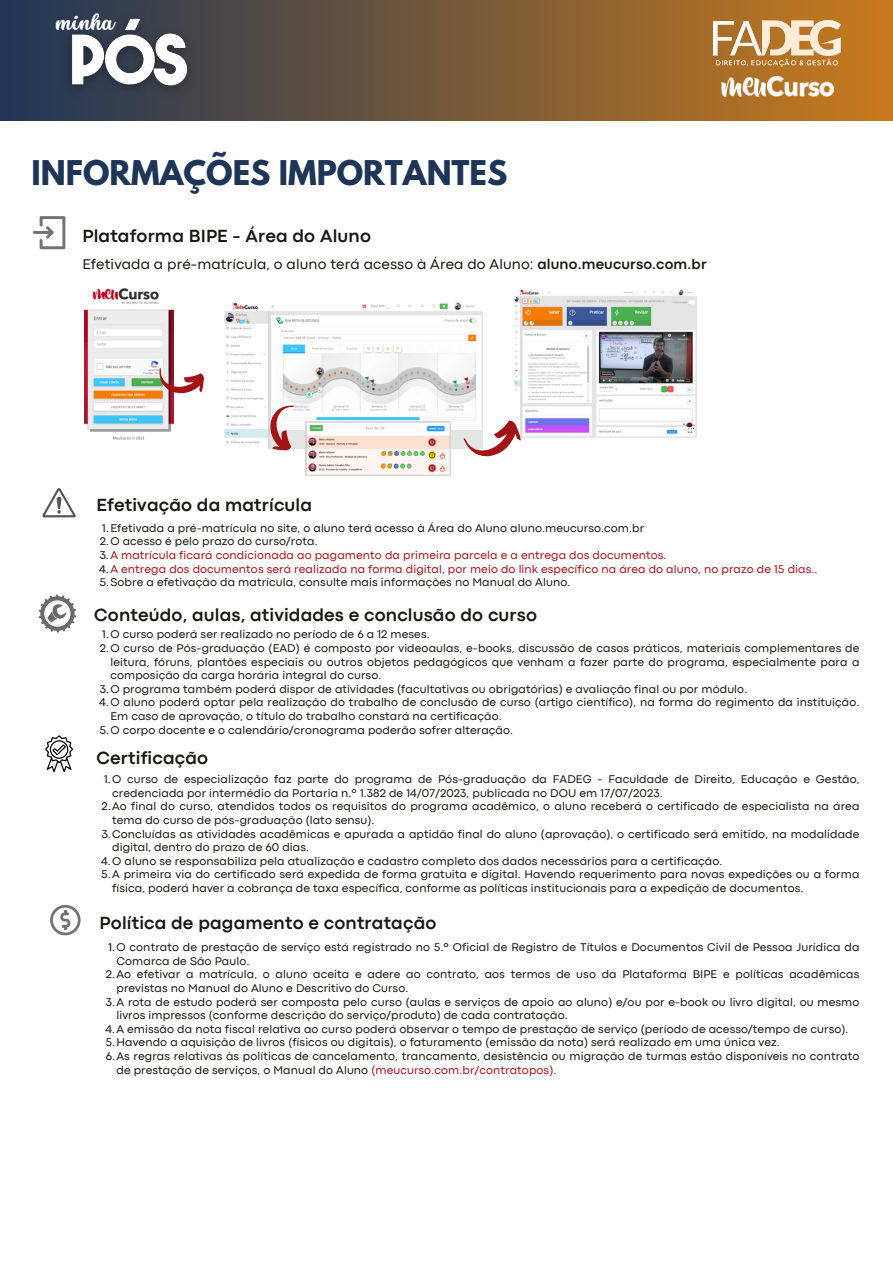
<style>
.page{position:relative;width:893px;height:1264px;background:#fff}
.page>*{position:absolute;margin:0;border:0;box-sizing:border-box;transform-origin:0 0}
.t1{font:700 30.15px "League Spartan";color:#1d3557}
.t2{font:21.9px "Stars Love";color:#fff}
.t3{font:700 18.3px "Codec Pro";letter-spacing:.01em;color:#171811}
.t4{font:14.7px "Codec Pro";letter-spacing:.01em;color:#171811}
.t5{font:11.7px/13.6px "Codec Pro";letter-spacing:.01em;color:#171811}
.t6{font:11.7px "Codec Pro";letter-spacing:.01em;color:#a31217}
.s1{font-weight:700}
.s2{color:#171811}
.s3{color:#000}
.s4{color:#a31217}
</style>
<div class="page">
<svg style="left:42px;top:488px;width:34px;height:29px"></svg>
<svg style="left:50px;top:904px;width:30px;height:31px"></svg>
<svg style="left:33px;top:216px;width:32px;height:33px"></svg>
<img style="left:224px;top:302px;width:258px;height:147px">
<svg style="left:256px;top:399px;width:57px;height:52px"></svg>
<img style="left:514px;top:289px;width:182px;height:149px">
<img style="left:305px;top:421px;width:145px;height:54px">
<svg style="left:460px;top:410px;width:65px;height:47px"></svg>
<img style="left:85px;top:288px;width:88px;height:152px">
<svg style="left:153px;top:350px;width:51px;height:58px"></svg>
<img style="left:38px;top:594px;width:38px;height:38px">
<img style="left:44px;top:600px;width:27px;height:26px">
<img style="left:51px;top:603px;width:17px;height:17px">
<img style="left:46px;top:608px;width:14px;height:15px">
<svg style="left:45px;top:735px;width:28px;height:37px"></svg>
<div style="left:0;top:0;width:892px;height:120px;background:linear-gradient(to right,#1f3656,#c97b1d)"></div>
<img style="left:713px;top:20px;width:127px;height:46px">
<img style="left:721px;top:77px;width:112px;height:19px">
<img style="left:56px;top:5px;width:148px;height:99px">
<p class="t2" style="left:56px;top:10px;width:60px">minha</p>
<p class="t1" style="left:32px;top:158px;width:477px">INFORMAÇÕES IMPORTANTES</p>
<p class="t3" style="left:82px;top:229px;width:290px">Plataforma BIPE - Área do Aluno</p>
<p class="t4" style="left:82px;top:258px;width:625px">Efetivada a pré-matrícula, o aluno terá acesso à Área do Aluno: <span class="s1">aluno.meucurso.com.br</span></p>
<p class="t3" style="left:97px;top:498px;width:217px">Efetivação da matrícula</p>
<p class="t5" style="left:102px;top:522px;width:543px">1.Efetivada a pré-matrícula no site, o aluno terá acesso à Área do Aluno aluno.meucurso.com.br</p>
<p class="t5" style="left:100px;top:535px;width:219px">2.O acesso é pelo prazo do curso/rota.</p>
<p class="t6" style="left:100px;top:551px;width:568px"><span class="s2">3.</span>A matrícula ficará condicionada ao pagamento da primeira parcela e a entrega dos documentos.</p>
<p class="t6" style="left:99px;top:564px;width:719px"><span class="s2">4.</span>A entrega dos documentos será realizada na forma digital, por meio do link específico na área do aluno, no prazo de 15 dias..</p>
<p class="t5" style="left:99px;top:576px;width:472px">5.Sobre a efetivação da matrícula, consulte mais informações no Manual do Aluno.</p>
<p class="t3" style="left:94px;top:608px;width:444px">Conteúdo, aulas, atividades e conclusão do curso</p>
<p class="t5" style="left:102px;top:628px;width:329px">1.O curso poderá ser realizado no período de 6 a 12 meses.</p>
<p class="t5" style="left:110px;top:642px;width:750px;text-align:justify;text-indent:-11px">2.O curso de Pós-graduação (EAD) é composto por videoaulas, e-books, discussão de casos práticos, materiais complementares de leitura, fóruns, plantões especiais ou outros objetos pedagógicos que venham a fazer parte do programa, especialmente para a composição da carga horária integral do curso.</p>
<p class="t5" style="left:100px;top:683px;width:649px">3.O programa também poderá dispor de atividades (facultativas ou obrigatórias) e avaliação final ou por módulo.</p>
<p class="t5" style="left:110px;top:696px;width:750px;text-indent:-11px">4.O aluno poderá optar pela realização do trabalho de conclusão de curso (artigo científico), na forma do regimento da instituição.<br>Em caso de aprovação, o título do trabalho constará na certificação.</p>
<p class="t5" style="left:99px;top:724px;width:415px">5.O corpo docente e o calendário/cronograma poderão sofrer alteração.</p>
<p class="t5" style="left:112px;top:773px;width:748px;text-indent:-8px">1.O curso de especialização faz parte do programa de Pós-graduação da FADEG - Faculdade de Direito, Educação e Gestão, credenciada por intermédio da Portaria n.º 1.382 de 14/07/2023, publicada no DOU em 17/07/2023.</p>
<p class="t5" style="left:112px;top:800px;width:748px;text-indent:-11px">2.Ao final do curso, atendidos todos os requisitos do programa acadêmico, o aluno receberá o certificado de especialista na área tema do curso de pós-graduação (lato sensu).</p>
<p class="t5" style="left:112px;top:827px;width:748px;text-indent:-11px">3.Concluídas as atividades acadêmicas e apurada a aptidão final do aluno (aprovação), o certificado será emitido, na modalidade digital, dentro do prazo de 60 dias.</p>
<p class="t5" style="left:101px;top:855px;width:623px">4.O aluno se responsabiliza pela atualização e cadastro completo dos dados necessários para a certificação.</p>
<p class="t5" style="left:112px;top:868px;width:748px;text-indent:-11px">5.A primeira via do certificado será expedida de forma gratuita e digital. Havendo requerimento para novas expedições ou a forma física, poderá haver a cobrança de taxa específica, conforme as políticas institucionais para a expedição de documentos.</p>
<p class="t3" style="left:97px;top:751px;width:113px">Certificação</p>
<p class="t3" style="left:100px;top:916px;width:338px">Política de pagamento e contratação</p>
<p class="t5" style="left:116px;top:941px;width:744px;text-indent:-8px"><span class="s3">1.</span>O contrato de prestação de serviço está registrado no 5<span class="s3">.º</span> Oficial de Registro de Títulos e Documentos Civil de Pessoa Jurídica da<br>Comarca de São Paulo.</p>
<p class="t5" style="left:116px;top:968px;width:744px;text-indent:-11px">2.Ao efetivar a matrícula, o aluno aceita e adere ao contrato, aos termos de uso da Plataforma BIPE e políticas acadêmicas previstas no Manual do Aluno e Descritivo do Curso.</p>
<p class="t5" style="left:116px;top:995px;width:744px;text-indent:-11px">3.A rota de estudo poderá ser composta pelo curso (aulas e serviços de apoio ao aluno) e/ou por e-book ou livro digital, ou mesmo livros impressos (conforme descrição do serviço/produto) de cada contratação.</p>
<p class="t5" style="left:105px;top:1022px;width:744px">4.A emissão da nota fiscal relativa ao curso poderá observar o tempo de prestação de serviço (período de acesso/tempo de curso).</p>
<p class="t5" style="left:105px;top:1036px;width:675px">5.Havendo a aquisição de livros (físicos ou digitais), o faturamento (emissão da nota) será realizado em uma única vez.</p>
<p class="t5" style="left:116px;top:1050px;width:744px;text-indent:-11px">6.As regras relativas às políticas de cancelamento, trancamento, desistência ou migração de turmas estão disponíveis no contrato de prestação de serviços, o Manual do Aluno <span class="s4">(meucurso.com.br/contratopos).</span></p>
</div>
